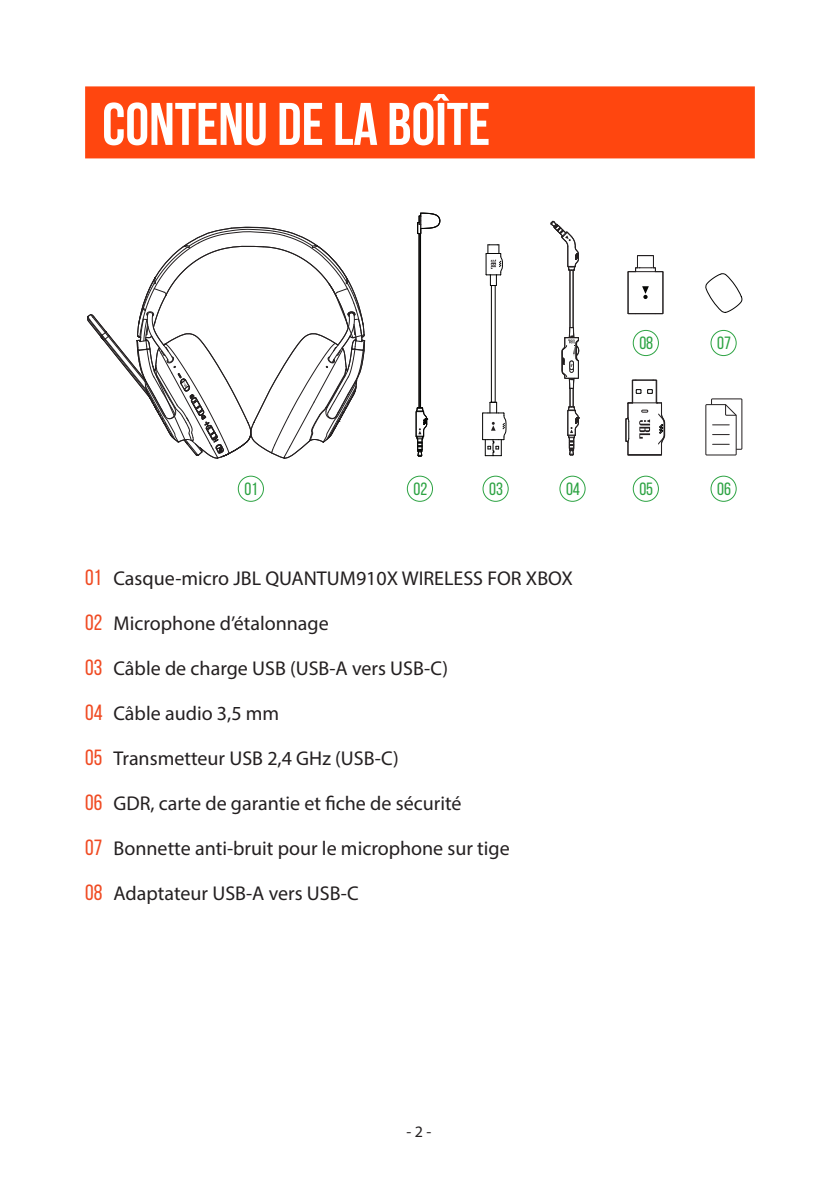
<style>
.page{position:relative;width:840px;height:1191px;background:#fff}
.page>*{position:absolute;margin:0;border:0;box-sizing:border-box;transform-origin:0 0}
.Title1{font:700 60px "Bebas Neue";color:#fff}
.t1{font:20px "Myriad Pro";color:#231f20}
.t2{font:17.8px "Bebas Neue";color:#2da343}
.t3{font:16px "Myriad Pro";color:#231f20}
.s1{font-family:"Bebas Neue";font-size:22px;color:#f04b23}
</style>
<div class="page">
<div style="left:85px;top:86px;width:669px;height:72px;background:#ff460f"></div>
<svg style="left:87px;top:226px;width:278px;height:233px"></svg>
<div style="left:238px;top:476px;width:25px;height:25px;border:1px solid #2da343;border-radius:50%"></div>
<svg style="left:415px;top:212px;width:25px;height:245px"></svg>
<div style="left:407px;top:476px;width:25px;height:25px;border:1px solid #2da343;border-radius:50%"></div>
<svg style="left:485px;top:244px;width:18px;height:43px"></svg>
<svg style="left:482px;top:401px;width:25px;height:55px"></svg>
<div style="left:490px;top:285px;width:5px;height:118px;border:1px solid #050504"></div>
<div style="left:482px;top:476px;width:26px;height:25px;border:1px solid #2da343;border-radius:50%"></div>
<svg style="left:550px;top:220px;width:29px;height:236px"></svg>
<div style="left:559px;top:476px;width:26px;height:25px;border:1px solid #2da343;border-radius:50%"></div>
<div style="left:632px;top:330px;width:26px;height:26px;border:1px solid #2da343;border-radius:50%"></div>
<div style="left:632px;top:476px;width:26px;height:25px;border:1px solid #2da343;border-radius:50%"></div>
<svg style="left:705px;top:398px;width:37px;height:58px"></svg>
<svg style="left:705px;top:273px;width:37px;height:40px"></svg>
<div style="left:710px;top:330px;width:26px;height:26px;border:1px solid #2da343;border-radius:50%"></div>
<div style="left:710px;top:476px;width:26px;height:25px;border:1px solid #2da343;border-radius:50%"></div>
<svg style="left:625px;top:379px;width:40px;height:77px"></svg>
<svg style="left:627px;top:255px;width:36px;height:60px"></svg>
<p class="Title1" style="left:102px;top:91px;width:389px">CONTENU DE LA BOÎTE</p>
<p class="t2" style="left:244px;top:479px;width:14px">01</p>
<p class="t2" style="left:413px;top:479px;width:15px">02</p>
<p class="t2" style="left:489px;top:479px;width:15px">03</p>
<p class="t2" style="left:565px;top:479px;width:16px">04</p>
<p class="t1" style="left:85px;top:566px;width:489px"><span class="s1">01</span> Casque-micro JBL QUANTUM910X WIRELESS FOR XBOX</p>
<p class="t1" style="left:85px;top:611px;width:245px"><span class="s1">02</span> Microphone d’étalonnage</p>
<p class="t1" style="left:85px;top:656px;width:364px"><span class="s1">03</span> Câble de charge USB (USB-A vers USB-C)</p>
<p class="t1" style="left:85px;top:701px;width:195px"><span class="s1">04</span> Câble audio 3,5 mm</p>
<p class="t1" style="left:85px;top:746px;width:315px"><span class="s1">05</span> Transmetteur USB 2,4 GHz (USB-C)</p>
<p class="t1" style="left:85px;top:791px;width:378px"><span class="s1">06</span> GDR, carte de garantie et fiche de sécurité</p>
<p class="t1" style="left:85px;top:836px;width:426px"><span class="s1">07</span> Bonnette anti-bruit pour le microphone sur tige</p>
<p class="t1" style="left:85px;top:881px;width:275px"><span class="s1">08</span> Adaptateur USB-A vers USB-C</p>
<p class="t2" style="left:639px;top:333px;width:15px">08</p>
<p class="t2" style="left:639px;top:479px;width:15px">05</p>
<p class="t2" style="left:716px;top:333px;width:15px">07</p>
<p class="t2" style="left:716px;top:479px;width:15px">06</p>
<p class="t3" style="left:406px;top:1122px;width:26px">- 2 -</p>
</div>
